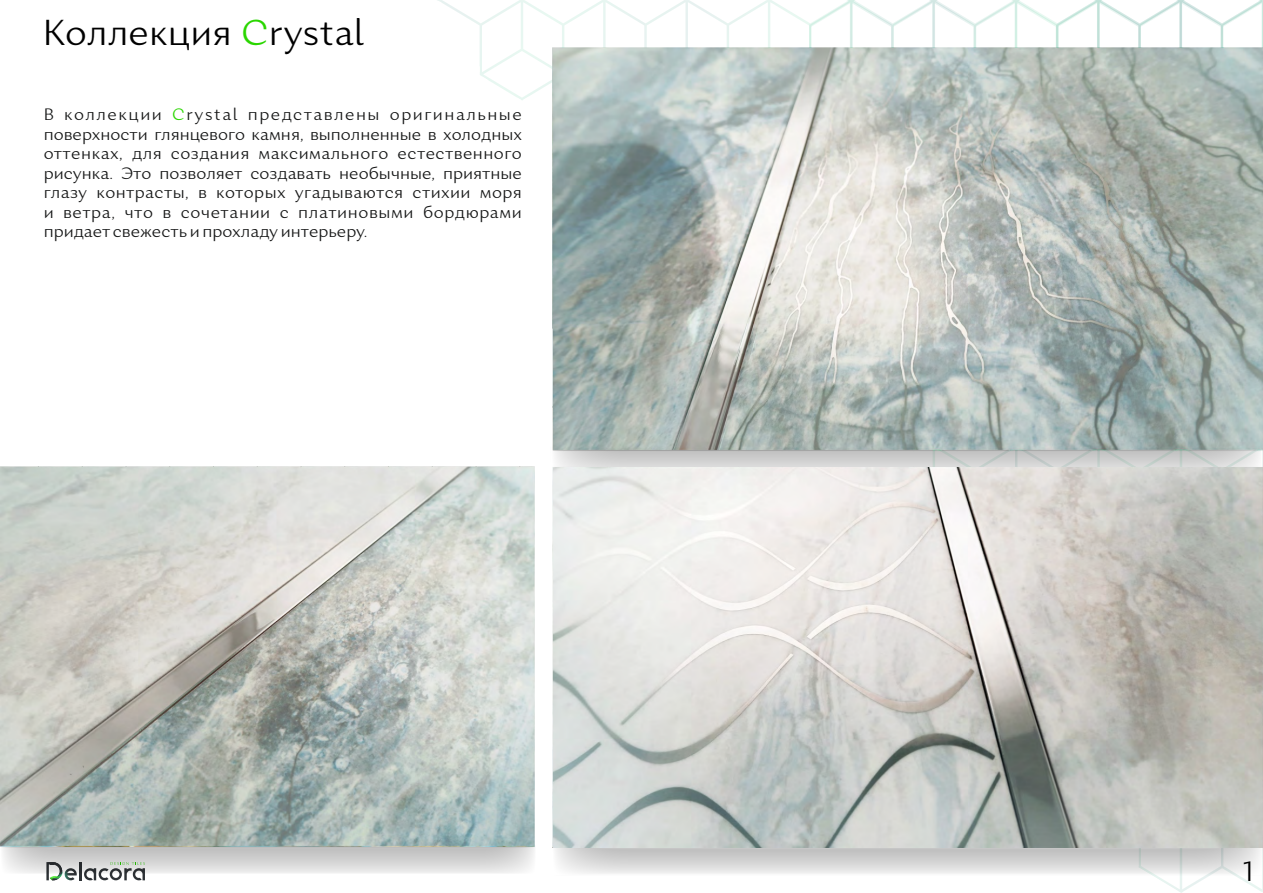
<style>
.page{position:relative;width:1263px;height:893px;background:#fff}
.page>*{position:absolute;margin:0;border:0;box-sizing:border-box;transform-origin:0 0}
.t1{font:300 36px "Excentra Pro";color:#000}
.t2{font:300 27.9px "Excentra Pro";color:#000}
.t3{font:300 16.5px/19.4px "Excentra Pro";color:#151616;text-align:justify}
.t4{font:300 16.5px "Excentra Pro";letter-spacing:.09em;color:#151616}
.s1{color:#2ad600}
</style>
<div class="page">
<svg style="left:809px;top:0;width:247px;height:47px"></svg>
<svg style="left:1056px;top:0;width:207px;height:47px"></svg>
<hr style="left:79px;top:862px;width:3px;height:18px;background:#2d3135">
<svg style="left:84px;top:874px;width:61px;height:6px"></svg>
<svg style="left:46px;top:874px;width:31px;height:6px"></svg>
<div style="left:0;top:845px;width:536px;height:29px;background:#000;opacity:.28"></div>
<div style="left:552px;top:846px;width:711px;height:29px;background:#000;opacity:.28"></div>
<img style="left:0;top:47px;width:1263px;height:800px">
<h1 class="t1" style="left:43px;top:18px;width:323px">Коллекция <span class="s1">C</span>rystal</h1>
<p class="t3" style="left:44px;top:107px;width:480px;text-indent:129px"><span class="s1">C</span>rystal представлены оригинальные поверхности глянцевого камня, выполненные в холодных оттенках, для создания максимального естественного рисунка. Это позволяет создавать необычные, приятные глазу контрасты, в которых угадываются стихии моря и ветра, что в сочетании с платиновыми бордюрами придает свежесть и прохладу интерьеру.</p>
<p class="t4" style="left:44px;top:108px;width:120px">В коллекции</p>
<h2 class="t2" style="left:1242px;top:860px;width:13px">1</h2>
</div>
